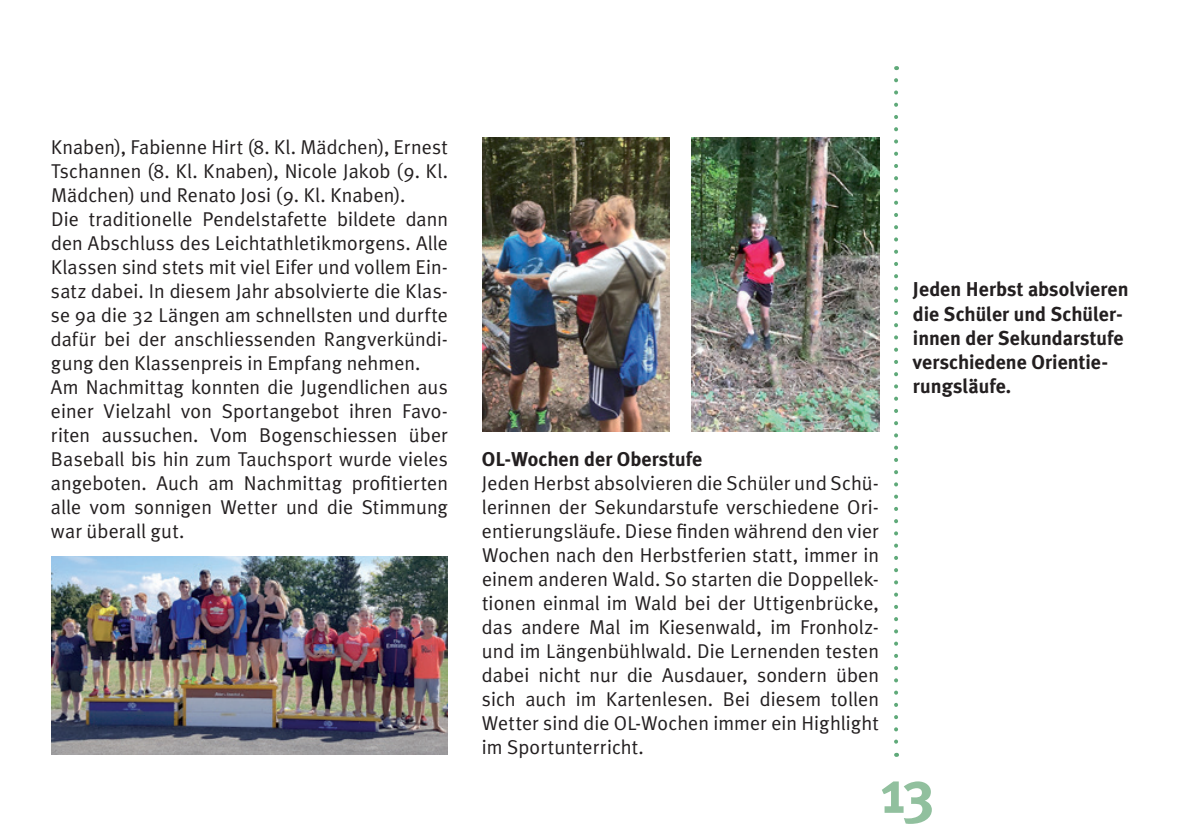
<style>
.page{position:relative;width:1191px;height:840px;background:#fff}
.page>*{position:absolute;margin:0;border:0;box-sizing:border-box;transform-origin:0 0}
.t1{font:700 60px "Meta Plus";color:#91c09e}
.t2{font:20px/24px "Meta Plus Normal";letter-spacing:.005em;color:#231f20}
.t3{font:700 20px/24px "Meta Plus";color:#231f20}
</style>
<div class="page">
<svg style="left:894px;top:80px;width:4px;height:676px"></svg>
<img style="left:51px;top:556px;width:396px;height:198px">
<img style="left:482px;top:138px;width:187px;height:293px">
<img style="left:692px;top:138px;width:187px;height:293px">
<p class="t2" style="left:51px;top:134px;width:398px">Knaben), Fabienne Hirt (8. Kl. Mädchen), Ernest Tschannen (8. Kl. Knaben), Nicole Jakob (9. Kl.<br>Mädchen) und Renato Josi (9. Kl. Knaben).<br>Die traditionelle Pendelstafette bildete dann den Abschluss des Leichtathletikmorgens. Alle Klassen sind stets mit viel Eifer und vollem Ein&shy;satz dabei. In diesem Jahr absolvierte die Klas&shy;se 9a die 32 Längen am schnellsten und durfte dafür bei der anschliessenden Rangverkündi&shy;gung den Klassenpreis in Empfang nehmen.<br>Am Nachmittag konnten die Jugendlichen aus einer Vielzahl von Sportangebot ihren Favo&shy;riten aussuchen. Vom Bogenschiessen über Baseball bis hin zum Tauchsport wurde vieles angeboten. Auch am Nachmittag profitierten alle vom sonnigen Wetter und die Stimmung war überall gut.</p>
<p class="t3" style="left:482px;top:446px;width:222px">OL-Wochen der Oberstufe</p>
<p class="t2" style="left:482px;top:470px;width:398px;text-align:justify">Jeden Herbst absolvieren die Schüler und Schü&shy;lerinnen der Sekundarstufe verschiedene Ori&shy;entierungsläufe. Diese finden während den vier Wochen nach den Herbstferien statt, immer in einem anderen Wald. So starten die Doppellek&shy;tionen einmal im Wald bei der Uttigenbrücke, das andere Mal im Kiesenwald, im Fronholz&shy;und im Längenbühlwald. Die Lernenden testen dabei nicht nur die Ausdauer, sondern üben sich auch im Kartenlesen. Bei diesem tollen Wetter sind die OL-Wochen immer ein Highlight im Sportunterricht.</p>
<p class="t3" style="left:913px;top:277px;width:217px">Jeden Herbst absolvieren die Schüler und Schüler&shy;innen der Sekundarstufe verschiedene Orientie&shy;rungsläufe.</p>
<h1 class="t1" style="left:881px;top:756px;width:55px">13</h1>
</div>
